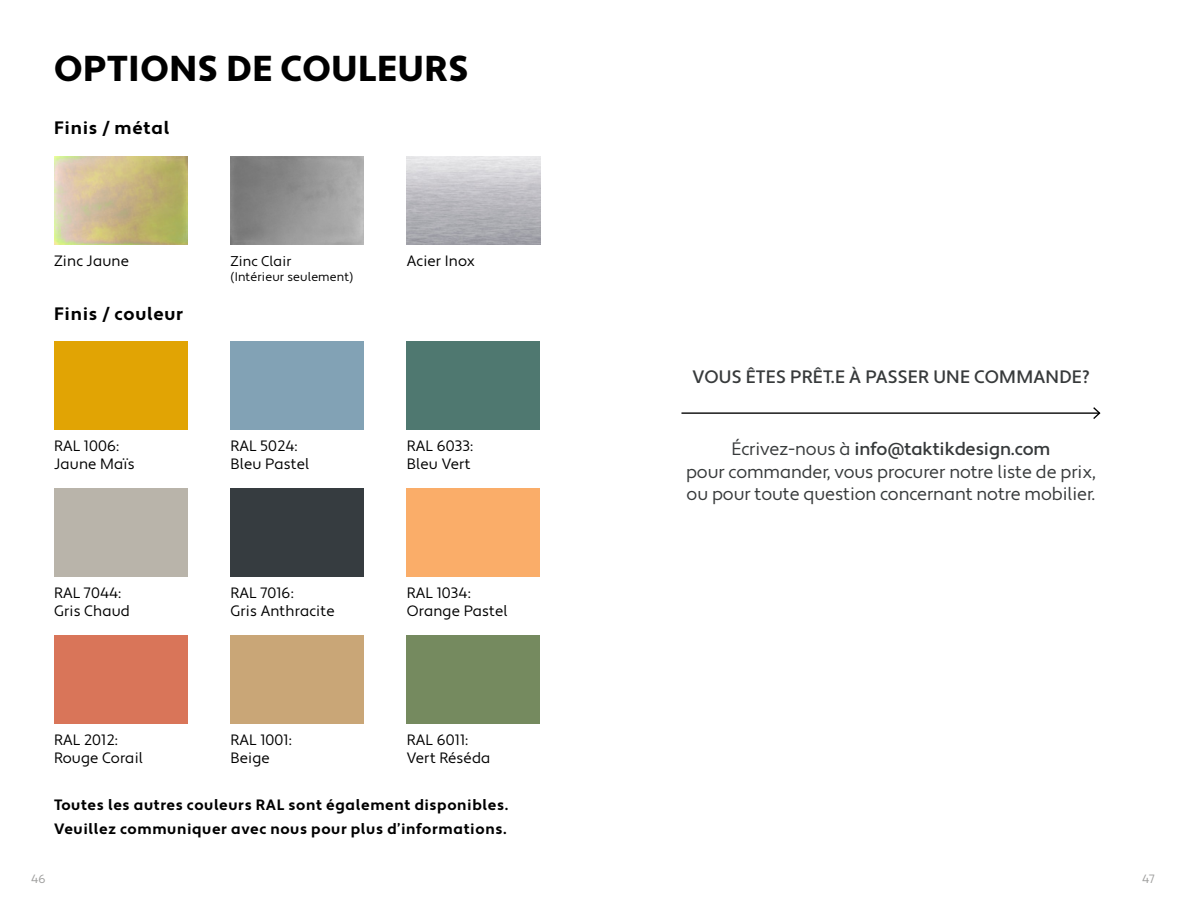
<style>
.page{position:relative;width:1188px;height:918px;background:#fff}
.page>*{position:absolute;margin:0;border:0;box-sizing:border-box;transform-origin:0 0}
.t1{font:900 36px "Apertura";letter-spacing:.02em;color:#000}
.t2{font:18px/22.5px "Apertura";letter-spacing:-.005em;color:#373a3b;text-align:center}
.t3{font:500 18px "Apertura";letter-spacing:.015em;color:#373a3b}
.t4{font:700 18px "Apertura";letter-spacing:.04em;color:#000}
.t5{font:15px/18px "Apertura";letter-spacing:.01em;color:#000}
.t6{font:700 15px/24px "Apertura";letter-spacing:.04em;color:#000}
.t7{font:14.1px "Apertura";letter-spacing:.01em;color:#000}
.t8{font:12.45px "Apertura";letter-spacing:.01em;color:#000}
.t9{font:12px "Apertura";color:#9d9d9c}
.s1{font-weight:500}
</style>
<div class="page">
<img style="left:54px;top:157px;width:133px;height:88px">
<div style="left:54px;top:341px;width:133px;height:89px;background:#e1a404"></div>
<div style="left:54px;top:489px;width:133px;height:88px;background:#b9b4aa"></div>
<div style="left:54px;top:636px;width:133px;height:88px;background:#d97559"></div>
<div style="left:230px;top:341px;width:134px;height:89px;background:#82a2b5"></div>
<div style="left:230px;top:489px;width:134px;height:88px;background:#363c40"></div>
<div style="left:230px;top:636px;width:134px;height:88px;background:#c9a677"></div>
<div style="left:407px;top:341px;width:133px;height:89px;background:#4f7870"></div>
<div style="left:407px;top:489px;width:133px;height:88px;background:#faad69"></div>
<div style="left:407px;top:636px;width:133px;height:88px;background:#758a5f"></div>
<hr style="left:681px;top:412px;width:419px;height:2px;background:#000">
<svg style="left:1092px;top:407px;width:9px;height:12px"></svg>
<h1 class="t1" style="left:54px;top:47px;width:416px">OPTIONS DE COULEURS</h1>
<p class="t4" style="left:54px;top:117px;width:117px">Finis / métal</p>
<p class="t5" style="left:54px;top:253px;width:77px">Zinc Jaune</p>
<p class="t4" style="left:54px;top:303px;width:131px">Finis / couleur</p>
<p class="t5" style="left:54px;top:437px;width:82px">RAL 1006:<br>Jaune Maïs</p>
<p class="t5" style="left:54px;top:585px;width:77px">RAL 7044:<br>Gris Chaud</p>
<p class="t5" style="left:54px;top:732px;width:91px">RAL 2012:<br>Rouge Corail</p>
<p class="t7" style="left:230px;top:252px;width:63px">Zinc Clair</p>
<p class="t8" style="left:230px;top:269px;width:125px">(Intérieur seulement)</p>
<p class="t5" style="left:230px;top:437px;width:81px">RAL 5024:<br>Bleu Pastel</p>
<p class="t5" style="left:230px;top:585px;width:106px">RAL 7016:<br>Gris Anthracite</p>
<p class="t5" style="left:230px;top:732px;width:63px">RAL 1001:<br>Beige</p>
<p class="t5" style="left:407px;top:253px;width:70px">Acier Inox</p>
<p class="t5" style="left:407px;top:437px;width:68px">RAL 6033:<br>Bleu Vert</p>
<p class="t5" style="left:407px;top:585px;width:103px">RAL 1034:<br>Orange Pastel</p>
<p class="t5" style="left:407px;top:732px;width:85px">RAL 6011:<br>Vert Réséda</p>
<p class="t6" style="left:54px;top:794px;width:456px">Toutes les autres couleurs RAL sont également disponibles.<br>Veuillez communiquer avec nous pour plus d’informations.</p>
<p class="t3" style="left:692px;top:366px;width:399px">VOUS ÊTES PRÊT.E À PASSER UNE COMMANDE?</p>
<p class="t2" style="left:686px;top:438px;width:411px">Écrivez-nous à <span class="s1">info@taktikdesign.com<br></span>pour commander, vous procurer notre liste de prix, ou pour toute question concernant notre mobilier.</p>
<p class="t9" style="left:31px;top:872px;width:16px">46</p>
<p class="t9" style="left:1142px;top:872px;width:14px">47</p>
</div>
